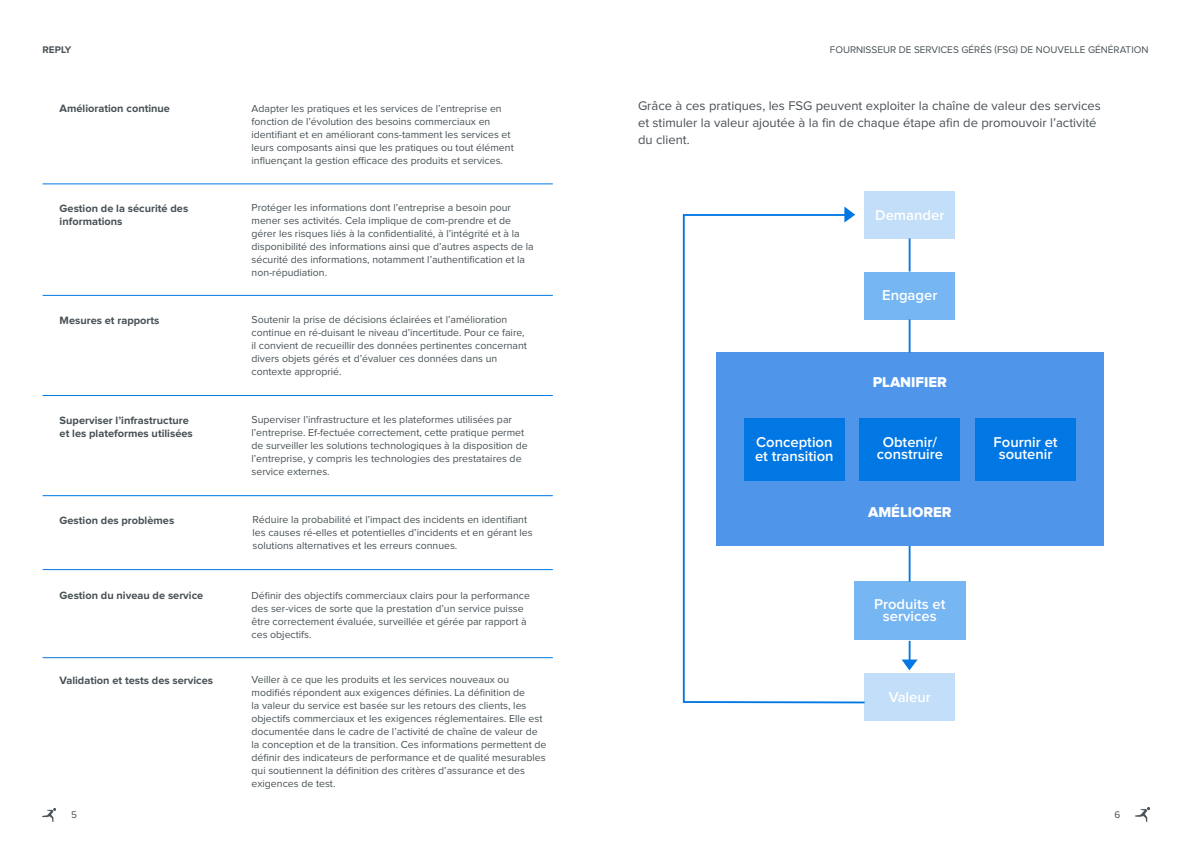
<style>
.page{position:relative;width:1191px;height:842px;background:#fff}
.page>*{position:absolute;margin:0;border:0;box-sizing:border-box;transform-origin:0 0}
.infografica_white{font:600 14.8px/12px "Proxima Nova";color:#fff;text-align:center}
.infografica_white-2{font:14.8px "Proxima Nova Extrabld";color:#fff}
.TITLE_35_grey{font:13px/17px "Proxima Nova";color:#485156}
.web_site_grey{font:700 11px/13px "Proxima Nova";color:#485156}
.Company_text_grey{font:10.5px/13px "Proxima Nova";color:#485156}
.t1{font:10px "Proxima Nova";color:#485156}
.t2{font:700 10px "Proxima Nova";color:#485156}
</style>
<div class="page">
<div style="left:716px;top:352px;width:387px;height:194px;background:#4f96eb"></div>
<div style="left:864px;top:272px;width:91px;height:47px;background:#76b6f2"></div>
<div style="left:864px;top:191px;width:91px;height:47px;background:#c2def8"></div>
<div style="left:975px;top:418px;width:100px;height:63px;background:#0177e3"></div>
<div style="left:859px;top:418px;width:100px;height:63px;background:#0177e3"></div>
<div style="left:854px;top:581px;width:111px;height:59px;background:#76b6f2"></div>
<div style="left:864px;top:673px;width:91px;height:48px;background:#c2def8"></div>
<svg style="left:682px;top:214px;width:184px;height:490px"></svg>
<svg style="left:844px;top:207px;width:11px;height:15px"></svg>
<hr style="left:908px;top:238px;width:2px;height:34px;background:#0177e3">
<hr style="left:908px;top:319px;width:2px;height:34px;background:#0177e3">
<hr style="left:908px;top:546px;width:2px;height:35px;background:#0177e3">
<hr style="left:908px;top:641px;width:2px;height:24px;background:#0177e3">
<svg style="left:901px;top:659px;width:16px;height:11px"></svg>
<hr style="left:43px;top:183px;width:510px;height:1px;background:#0177e3">
<hr style="left:43px;top:295px;width:510px;height:1px;background:#0177e3">
<hr style="left:43px;top:395px;width:510px;height:1px;background:#0177e3">
<hr style="left:43px;top:495px;width:510px;height:1px;background:#0177e3">
<hr style="left:43px;top:569px;width:510px;height:1px;background:#0177e3">
<hr style="left:43px;top:657px;width:510px;height:1px;background:#0177e3">
<img style="left:1135px;top:807px;width:14px;height:14px">
<img style="left:42px;top:808px;width:14px;height:14px">
<p class="t2" style="left:43px;top:45px;width:30px">REPLY</p>
<p class="web_site_grey" style="left:60px;top:102px;width:112px">Amélioration continue</p>
<p class="Company_text_grey" style="left:251px;top:102px;width:264px">Adapter les pratiques et les services de l’entreprise en fonction de l’évolution des besoins commerciaux en identifiant et en améliorant cons-tamment les services et leurs composants ainsi que les pratiques ou tout élément influençant la gestion efficace des produits et services.</p>
<p class="web_site_grey" style="left:60px;top:202px;width:130px">Gestion de la sécurité des informations</p>
<p class="Company_text_grey" style="left:251px;top:202px;width:284px">Protéger les informations dont l’entreprise a besoin pour mener ses activités. Cela implique de com-prendre et de gérer les risques liés à la confidentialité, à l’intégrité et à la disponibilité des informations ainsi que d’autres aspects de la sécurité des informations, notamment l’authentification et la non-répudiation.</p>
<p class="web_site_grey" style="left:60px;top:314px;width:101px">Mesures et rapports</p>
<p class="Company_text_grey" style="left:251px;top:314px;width:277px">Soutenir la prise de décisions éclairées et l’amélioration continue en ré-duisant le niveau d’incertitude. Pour ce faire, il convient de recueillir des données pertinentes concernant divers objets gérés et d’évaluer ces données dans un contexte approprié.</p>
<p class="web_site_grey" style="left:60px;top:414px;width:135px">Superviser l’infrastructure et les plateformes utilisées</p>
<p class="Company_text_grey" style="left:251px;top:414px;width:278px">Superviser l’infrastructure et les plateformes utilisées par l’entreprise. Ef-fectuée correctement, cette pratique permet de surveiller les solutions technologiques à la disposition de l’entreprise, y compris les technologies des prestataires de service externes.</p>
<p class="web_site_grey" style="left:60px;top:514px;width:116px">Gestion des problèmes</p>
<p class="Company_text_grey" style="left:252px;top:514px;width:282px">Réduire la probabilité et l’impact des incidents en identifiant les causes ré-elles et potentielles d’incidents et en gérant les solutions alternatives et les erreurs connues.</p>
<p class="web_site_grey" style="left:60px;top:590px;width:145px">Gestion du niveau de service</p>
<p class="Company_text_grey" style="left:251px;top:589px;width:280px">Définir des objectifs commerciaux clairs pour la performance des ser-vices de sorte que la prestation d’un service puisse être correctement évaluée, surveillée et gérée par rapport à ces objectifs.</p>
<p class="web_site_grey" style="left:60px;top:674px;width:155px">Validation et tests des services</p>
<p class="Company_text_grey" style="left:251px;top:674px;width:296px">Veiller à ce que les produits et les services nouveaux ou modifiés répondent aux exigences définies. La définition de<br>la valeur du service est basée sur les retours des clients, les objectifs commerciaux et les exigences réglementaires. Elle est documentée dans le cadre de l’activité de chaîne de valeur de la conception et de la transition. Ces informations permettent de définir des indicateurs de performance et de qualité mesurables qui soutiennent la définition des critères d’assurance et des exigences de test.</p>
<p class="t1" style="left:830px;top:45px;width:320px">FOURNISSEUR DE SERVICES GÉRÉS (FSG) DE NOUVELLE GÉNÉRATION</p>
<p class="TITLE_35_grey" style="left:638px;top:97px;width:464px">Grâce à ces pratiques, les FSG peuvent exploiter la chaîne de valeur des services et stimuler la valeur ajoutée à la fin de chaque étape afin de promouvoir l’activité du client.</p>
<p class="infografica_white" style="left:875px;top:210px;width:71px">Demander</p>
<p class="infografica_white" style="left:882px;top:289px;width:57px">Engager</p>
<p class="infografica_white" style="left:756px;top:436px;width:78px">Conception</p>
<p class="infografica_white" style="left:755px;top:451px;width:80px">et transition</p>
<p class="infografica_white-2" style="left:872px;top:375px;width:76px">PLANIFIER</p>
<p class="infografica_white" style="left:877px;top:436px;width:68px">Obtenir/ construire</p>
<p class="infografica_white" style="left:993px;top:436px;width:66px">Fournir et soutenir</p>
<p class="infografica_white-2" style="left:868px;top:506px;width:85px">AMÉLIORER</p>
<p class="infografica_white" style="left:874px;top:598px;width:73px">Produits et services</p>
<p class="infografica_white" style="left:888px;top:692px;width:44px">Valeur</p>
<p class="t1" style="left:71px;top:810px;width:7px">5</p>
<p class="t1" style="left:1114px;top:810px;width:7px">6</p>
</div>
